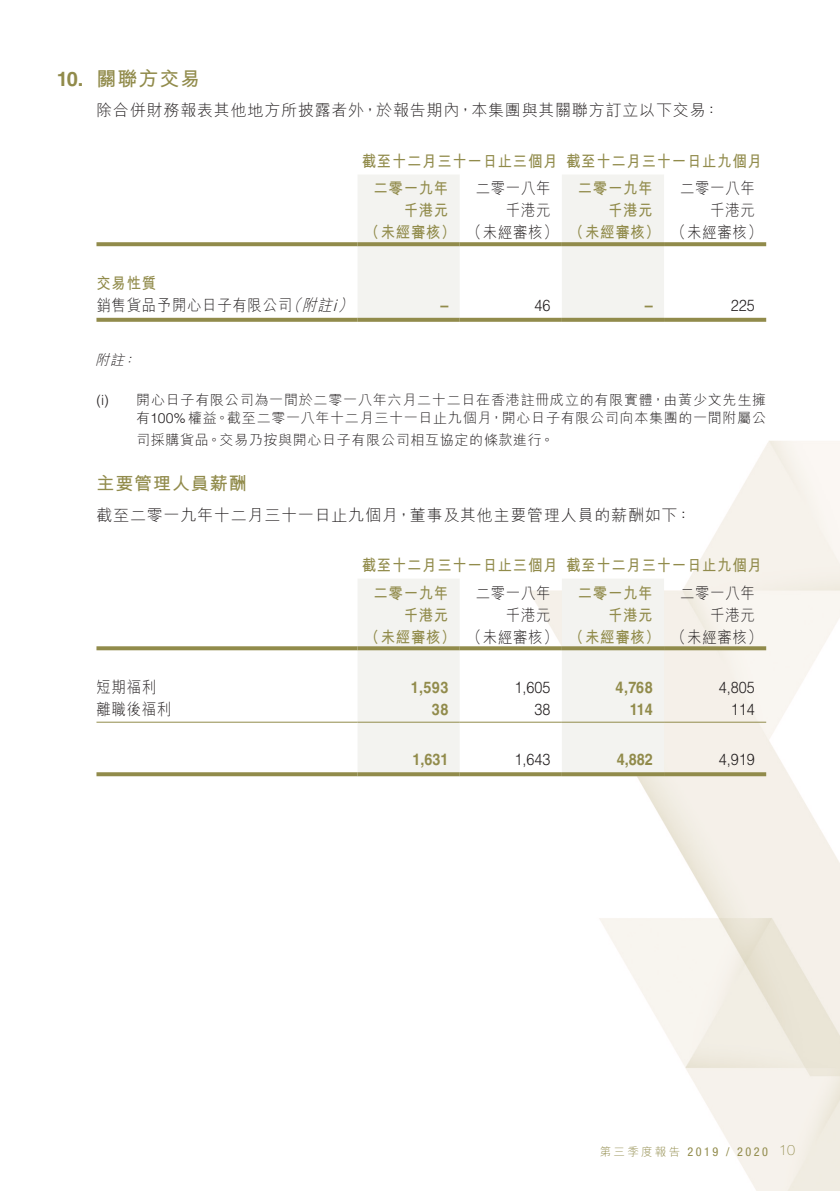
<style>
.page{position:relative;width:840px;height:1191px;background:#fff}
.page>*{position:absolute;margin:0;border:0;box-sizing:border-box;transform-origin:0 0}
.t1{font:700 20px "M Hei HK";letter-spacing:.05em;color:#918b4b}
.t2{font:700 20px "Helvetica LT Std";color:#918b4b}
.t3{font:700 18px "M Hei HK";letter-spacing:.05em;color:#918b4b}
.t4{font:700 16px/22px "M Hei HK";letter-spacing:.05em;color:#918b4b;scale:.9 1}
.t5{font:300 16px "M Hei HK";letter-spacing:.05em;color:#231f20}
.t6{font:300 16px "M Hei HK";letter-spacing:.05em;color:#231f20;scale:.9 1}
.t7{font:300 16px "Helvetica LT Std";color:#231f20;scale:.9 1}
.t8{font:700 16px "Helvetica LT Std";color:#918b4b;scale:.9 1}
.t9{font:italic 300 16px "M Hei HK";color:#231f20;scale:.9 1}
.t10{font:100 14.4px "Helvetica Neue LT Std";color:#918b4b}
.t11{font:300 14px/22px "M Hei HK";letter-spacing:.05em;color:#231f20}
.t12{font:italic 300 14px "M Hei HK";color:#231f20}
.t13{font:300 14px "Helvetica LT Std";color:#231f20}
.t14{font:condensed 12.2px "Helvetica Neue LT Std";letter-spacing:.2em;color:#918b4b}
.t15{font:condensed 12px "Helvetica Neue LT Std";color:#918b4b}
.t16{font:300 11.4px "M Hei HK";letter-spacing:.2em;color:#918b4b}
.s1{font-weight:300;color:#231f20}
.s2{font-family:"Helvetica LT Std"}
</style>
<div class="page">
<img style="left:96px;top:175px;width:743px;height:1016px">
<svg style="left:357px;top:175px;width:306px;height:143px;fill:#f3f3f0"></svg>
<svg style="left:96px;top:242px;width:261px;height:4px"></svg>
<svg style="left:357px;top:242px;width:102px;height:4px"></svg>
<svg style="left:459px;top:242px;width:102px;height:4px"></svg>
<svg style="left:561px;top:242px;width:102px;height:4px"></svg>
<svg style="left:663px;top:242px;width:102px;height:4px"></svg>
<svg style="left:96px;top:318px;width:261px;height:4px"></svg>
<svg style="left:357px;top:318px;width:102px;height:4px"></svg>
<svg style="left:459px;top:318px;width:102px;height:4px"></svg>
<svg style="left:561px;top:318px;width:102px;height:4px"></svg>
<svg style="left:663px;top:318px;width:102px;height:4px"></svg>
<svg style="left:357px;top:578px;width:306px;height:194px;fill:#f3f3f0"></svg>
<svg style="left:96px;top:646px;width:261px;height:4px"></svg>
<svg style="left:357px;top:646px;width:102px;height:4px"></svg>
<svg style="left:459px;top:646px;width:102px;height:4px"></svg>
<svg style="left:561px;top:646px;width:102px;height:4px"></svg>
<svg style="left:663px;top:646px;width:102px;height:4px"></svg>
<hr style="left:96px;top:721px;width:261px;height:1px;background:#918b4b">
<hr style="left:357px;top:721px;width:102px;height:1px;background:#918b4b">
<hr style="left:459px;top:721px;width:102px;height:1px;background:#918b4b">
<hr style="left:561px;top:721px;width:102px;height:1px;background:#918b4b">
<hr style="left:663px;top:721px;width:102px;height:1px;background:#918b4b">
<svg style="left:96px;top:772px;width:261px;height:4px"></svg>
<svg style="left:357px;top:772px;width:102px;height:4px"></svg>
<svg style="left:459px;top:772px;width:102px;height:4px"></svg>
<svg style="left:561px;top:772px;width:102px;height:4px"></svg>
<svg style="left:663px;top:772px;width:102px;height:4px"></svg>
<p class="t2" style="left:57px;top:67px;width:28px">10.</p>
<p class="t1" style="left:96px;top:64px;width:105px">關聯方交易</p>
<p class="t5" style="left:96px;top:102px;width:624px">除合併財務報表其他地方所披露者外，於報告期內，本集團與其關聯方訂立以下交易：</p>
<p class="t4" style="left:566px;top:148px;width:219px">截至十二月三十一日止九個月</p>
<p class="t4" style="left:361px;top:148px;width:219px">截至十二月三十一日止三個月</p>
<p class="t4" style="left:373px;top:176px;width:85px">二零一九年</p>
<p class="t6" style="left:475px;top:180px;width:85px">二零一八年</p>
<p class="t4" style="left:577px;top:176px;width:85px">二零一九年</p>
<p class="t6" style="left:679px;top:180px;width:85px">二零一八年</p>
<p class="t6" style="left:505px;top:202px;width:51px">千港元</p>
<p class="t6" style="left:709px;top:202px;width:51px">千港元</p>
<p class="t4" style="left:365px;top:198px;width:442px;text-indent:39px">千港元<br>（未經審核） <span class="s1">（未經審核）</span> （未經審核） <span class="s1">（未經審核(</span></p>
<p class="t4" style="left:607px;top:198px;width:51px">千港元</p>
<p class="t4" style="left:96px;top:271px;width:68px">交易性質</p>
<p class="t9" style="left:286px;top:297px;width:22px">（</p>
<p class="t9" style="left:338px;top:297px;width:22px">(</p>
<p class="t9" style="left:302px;top:297px;width:45px">附註<span class="s2">i</span></p>
<p class="t6" style="left:96px;top:297px;width:219px">銷售貨品予開心日子有限公司</p>
<p class="t8" style="left:440px;top:295px;width:10px">–</p>
<p class="t7" style="left:534px;top:295px;width:19px">46</p>
<p class="t8" style="left:644px;top:295px;width:10px">–</p>
<p class="t7" style="left:730px;top:295px;width:28px">225</p>
<p class="t12" style="left:95px;top:352px;width:34px">附註</p>
<p class="t12" style="left:122px;top:352px;width:19px">：</p>
<p class="t13" style="left:96px;top:391px;width:14px">) i(</p>
<p class="t11" style="left:136px;top:389px;width:631px">開心日子有限公司為一間於二零一八年六月二十二日在香港註冊成立的有限實體，由黃少文先生擁</p>
<p class="t11" style="left:136px;top:407px;width:631px">有<span class="s2">100%</span>權益。截至二零一八年十二月三十一日止九個月，開心日子有限公司向本集團的一間附屬公司採購貨品。交易乃按與開心日子有限公司相互協定的條款進行。</p>
<p class="t3" style="left:96px;top:470px;width:152px">主要管理人員薪酬</p>
<p class="t5" style="left:96px;top:506px;width:596px">截至二零一九年十二月三十一日止九個月，董事及其他主要管理人員的薪酬如下：</p>
<p class="t4" style="left:566px;top:552px;width:219px">截至十二月三十一日止九個月</p>
<p class="t4" style="left:361px;top:552px;width:219px">截至十二月三十一日止三個月</p>
<p class="t6" style="left:96px;top:679px;width:68px">短期福利</p>
<p class="t6" style="left:96px;top:701px;width:85px">離職後福利</p>
<p class="t4" style="left:373px;top:580px;width:85px">二零一九年</p>
<p class="t6" style="left:475px;top:584px;width:85px">二零一八年</p>
<p class="t4" style="left:577px;top:580px;width:85px">二零一九年</p>
<p class="t6" style="left:679px;top:584px;width:85px">二零一八年</p>
<p class="t6" style="left:505px;top:606px;width:51px">千港元</p>
<p class="t6" style="left:709px;top:606px;width:51px">千港元</p>
<p class="t4" style="left:365px;top:602px;width:442px;text-indent:39px">千港元<br>（未經審核） <span class="s1">（未經審核）</span> （未經審核） <span class="s1">（未經審核(</span></p>
<p class="t7" style="left:718px;top:677px;width:41px">4,805</p>
<p class="t4" style="left:607px;top:602px;width:51px">千港元</p>
<p class="t8" style="left:410px;top:677px;width:43px">1,593</p>
<p class="t8" style="left:615px;top:677px;width:43px">4,768</p>
<p class="t7" style="left:514px;top:677px;width:41px">1,605</p>
<p class="t8" style="left:431px;top:699px;width:20px">38</p>
<p class="t8" style="left:412px;top:750px;width:41px">1,631</p>
<p class="t7" style="left:534px;top:699px;width:19px">38</p>
<p class="t7" style="left:514px;top:749px;width:41px">1,643</p>
<p class="t8" style="left:629px;top:699px;width:27px">114</p>
<p class="t8" style="left:616px;top:750px;width:41px">4,882</p>
<p class="t7" style="left:730px;top:699px;width:28px">114</p>
<p class="t7" style="left:718px;top:749px;width:41px">4,919</p>
<p class="t16" style="left:599px;top:1146px;width:82px">第三季度報告</p>
<p class="t14" style="left:687px;top:1144px;width:32px">2019</p>
<p class="t15" style="left:725px;top:1145px;width:5px">/</p>
<p class="t14" style="left:736px;top:1144px;width:32px">2020</p>
<p class="t10" style="left:778px;top:1141px;width:17px">10</p>
</div>
